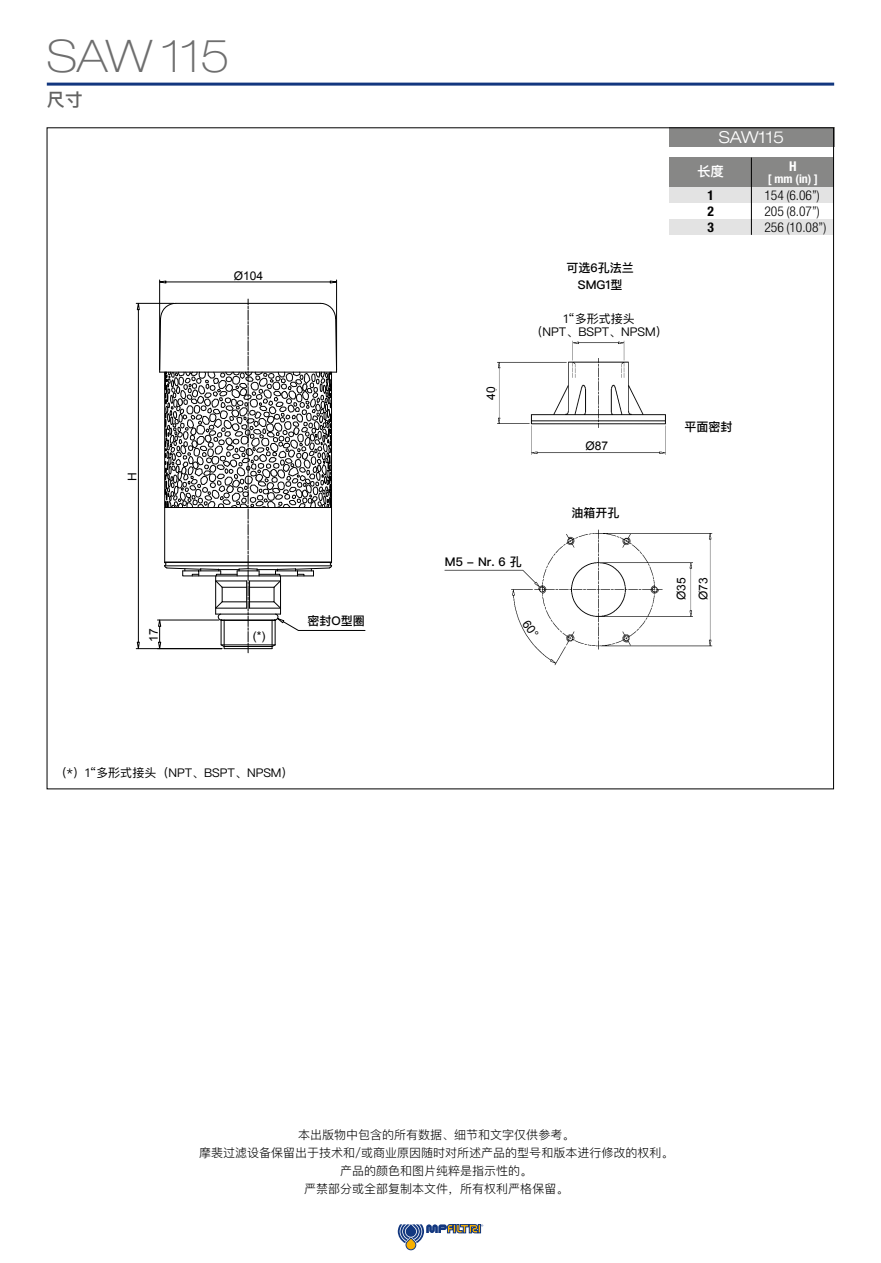
<style>
.page{position:relative;width:881px;height:1263px;background:#fff}
.page>*{position:absolute;margin:0;border:0;box-sizing:border-box;transform-origin:0 0}
.t1{font:100 expanded 45px "Helvetica Neue LT Std";color:#6e6e6e}
.t2{font:600 18px "Ping Fang SC";color:#636362}
.t3{font:300 expanded 16.5px "Helvetica Neue LT Std";color:#fff}
.t4{font:300 condensed 13.5px/15.8px "Helvetica Neue LT Std";color:#000}
.t5{font:700 condensed 13.5px/15.8px "Helvetica Neue LT Std";color:#000;text-align:justify}
.t6{font:600 13.5px "Ping Fang SC";color:#fff}
.t7{font:700 condensed 13.5px "Helvetica Neue LT Std";color:#fff}
.t8{font:300 12px/18px "Ping Fang SC";color:#000;text-align:center}
.t9{font:12px/13.5px "Ping Fang SC";color:#000;text-align:center}
.t10{font:500 12px/16.5px "Ping Fang SC";color:#000;text-align:center}
.t11{font:12px/21.9px "Arial";color:#000}
.t12{font:700 condensed 12px "Helvetica Neue LT Std";color:#fff}
</style>
<div class="page">
<img style="left:444px;top:340px;width:269px;height:326px">
<div style="left:668px;top:128px;width:165px;height:19px;background:#878786"></div>
<div style="left:669px;top:219px;width:164px;height:16px;background:#e3e3e3"></div>
<div style="left:669px;top:187px;width:164px;height:16px;background:#e3e3e3"></div>
<div style="left:668px;top:158px;width:165px;height:29px;background:#878786"></div>
<hr style="left:750px;top:158px;width:1px;height:77px;background:#000">
<svg style="left:135px;top:279px;width:231px;height:375px"></svg>
<hr style="left:47px;top:83px;width:786px;height:3px;background:#12377f">
<svg style="left:397px;top:1224px;width:86px;height:26px"></svg>
<svg style="left:522px;top:619px;width:17px;height:16px"></svg>
<h1 class="t1" style="left:47px;top:29px;width:184px">SAW 115</h1>
<h2 class="t2" style="left:47px;top:89px;width:37px">尺寸</h2>
<p class="t11" style="left:234px;top:265px;width:31px">Ø104</p>
<p class="t11" style="left:121px;top:481px;width:10px;rotate:-90deg">H</p>
<p class="t11" style="left:143px;top:642px;width:15px;rotate:-90deg">17</p>
<p class="t11" style="left:253px;top:624px;width:14px">(*)</p>
<p class="t10" style="left:307px;top:612px;width:59px">密封O型圈</p>
<p class="t9" style="left:55px;top:766px;width:240px">（*）1“多形式接头（NPT、BSPT、NPSM）</p>
<p class="t11" style="left:480px;top:400px;width:15px;rotate:-90deg">40</p>
<p class="t10" style="left:566px;top:259px;width:69px">可选6孔法兰<br>SMG1型</p>
<p class="t9" style="left:530px;top:311px;width:139px">1“多形式接头<br>（NPT、BSPT、NPSM）</p>
<h3 class="t3" style="left:718px;top:127px;width:67px">SAW115</h3>
<p class="t6" style="left:696px;top:163px;width:28px">长度</p>
<p class="t7" style="left:788px;top:158px;width:9px">H</p>
<p class="t12" style="left:767px;top:171px;width:52px">[ mm (in) ]</p>
<p class="t5" style="left:707px;top:188px;width:8px">1<br>2<br>3</p>
<p class="t4" style="left:764px;top:188px;width:63px">154 (6.06”)<br>205 (8.07”)<br>256 (10.08”)</p>
<p class="t11" style="left:585px;top:435px;width:24px">Ø87</p>
<p class="t10" style="left:684px;top:419px;width:49px">平面密封</p>
<p class="t10" style="left:444px;top:554px;width:78px">M5 - Nr. 6 孔</p>
<p class="t10" style="left:571px;top:504px;width:49px">油箱开孔</p>
<p class="t11" style="left:670px;top:600px;width:24px;rotate:-90deg">Ø35<br>Ø73</p>
<p class="t8" style="left:199px;top:1126px;width:476px">本出版物中包含的所有数据、细节和文字仅供参考。<br>摩裴过滤设备保留出于技术和/或商业原因随时对所述产品的型号和版本进行修改的权利。产品的颜色和图片纯粹是指示性的。<br>严禁部分或全部复制本文件，所有权利严格保留。</p>
</div>
